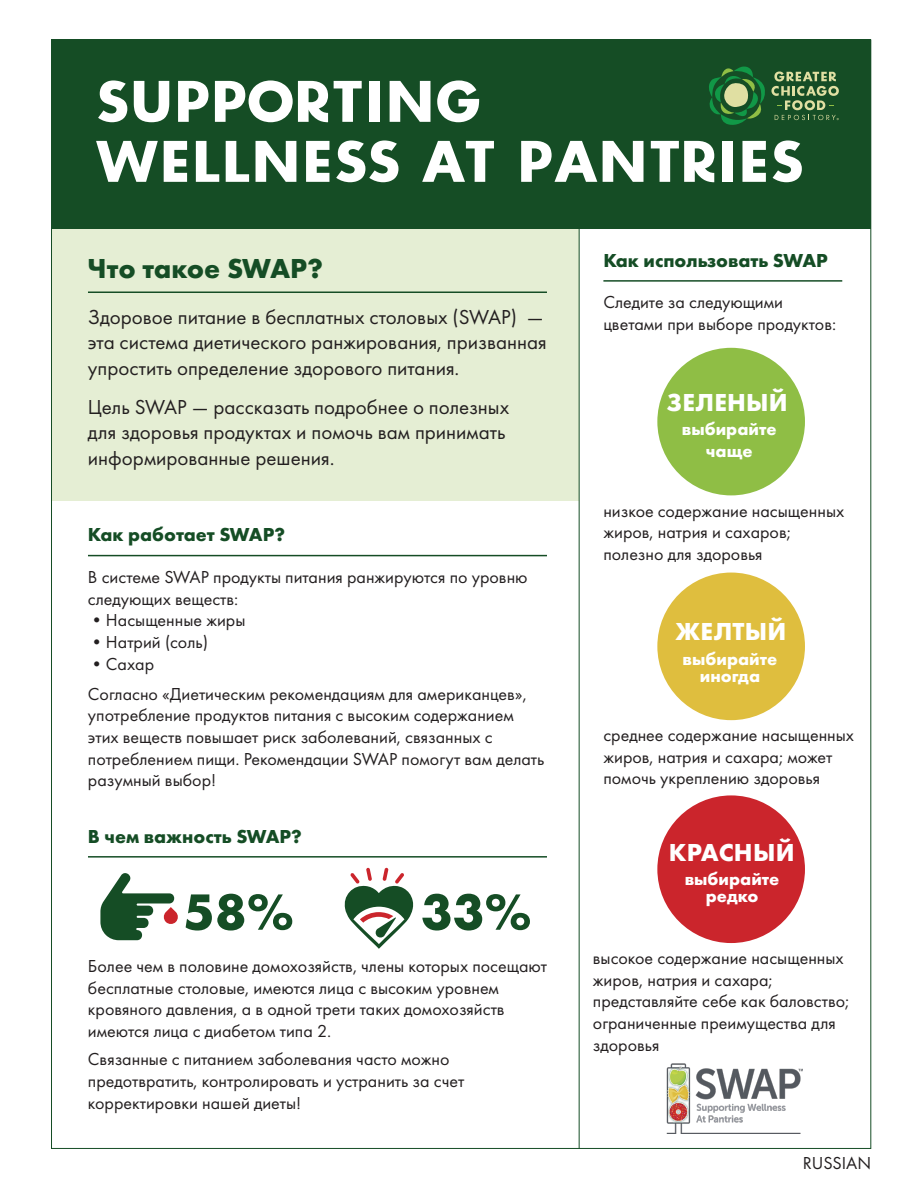
<style>
.page{position:relative;width:918px;height:1188px;background:#fff}
.page>*{position:absolute;margin:0;border:0;box-sizing:border-box;transform-origin:0 0}
.large_headline-white{font:58.5px/60px "Nourish Display";color:#fff}
.t1{font:700 52.95px "Futura PT";color:#154d25}
.large_subhead_underline{font:700 28.5px "Futura PT";color:#154d25}
.t2{font:700 25.5px "Futura PT";letter-spacing:.01em;color:#fff}
.large_body_copy{font:21px/25.5px "Futura PT";color:#231f20}
.small_subhead_underline{font:700 19.5px "Futura PT";color:#154d25}
.small_body_copy{font:18px/21.6px "Futura PT";color:#231f20}
.t3{font:700 18px/16.5px "Futura PT";color:#fff;text-align:center}
</style>
<div class="page">
<div style="left:52px;top:229px;width:527px;height:272px;background:#e5eed4"></div>
<img style="left:666px;top:1064px;width:136px;height:70px">
<hr style="left:88px;top:292px;width:459px;height:1px;background:#154d25">
<hr style="left:88px;top:555px;width:459px;height:1px;background:#154d25">
<hr style="left:88px;top:856px;width:459px;height:2px;background:#154d25">
<hr style="left:603px;top:280px;width:239px;height:2px;background:#154d25">
<div style="left:657px;top:348px;width:148px;height:147px;background:#8fbe45;border-radius:50%"></div>
<div style="left:657px;top:573px;width:148px;height:147px;background:#dfbe3e;border-radius:50%"></div>
<div style="left:657px;top:795px;width:148px;height:148px;background:#cb252c;border-radius:50%"></div>
<div style="left:52px;top:40px;width:819px;height:189px;background:#154d25"></div>
<hr style="left:579px;top:203px;width:1px;height:946px;background:#154d25">
<svg style="left:709px;top:67px;width:130px;height:58px"></svg>
<svg style="left:100px;top:873px;width:78px;height:67px"></svg>
<svg style="left:344px;top:868px;width:69px;height:81px"></svg>
<p class="large_headline-white" style="left:96px;top:72px;width:705px">SUPPORTING<br>WELLNESS AT PANTRIES</p>
<p class="large_subhead_underline" style="left:88px;top:250px;width:236px">Что такое SWAP?</p>
<p class="large_body_copy" style="left:88px;top:304px;width:460px">Здоровое питание в бесплатных столовых (SWAP) — эта система диетического ранжирования, призванная упростить определение здорового питания.</p>
<p class="large_body_copy" style="left:88px;top:394px;width:423px">Цель SWAP — рассказать подробнее о полезных для здоровья продуктах и помочь вам принимать информированные решения.</p>
<p class="small_subhead_underline" style="left:88px;top:522px;width:199px">Как работает SWAP?</p>
<p class="small_body_copy" style="left:88px;top:566px;width:441px">В системе SWAP продукты питания ранжируются по уровню следующих веществ:</p>
<p class="small_body_copy" style="left:88px;top:610px;width:159px">•Насыщенные жиры</p>
<p class="small_body_copy" style="left:88px;top:631px;width:122px">•Натрий (соль)</p>
<p class="small_body_copy" style="left:88px;top:653px;width:68px">•Сахар</p>
<p class="small_body_copy" style="left:88px;top:683px;width:458px">Согласно «Диетическим рекомендациям для американцев», употребление продуктов питания с высоким содержанием этих веществ повышает риск заболеваний, связанных с потреблением пищи. Рекомендации SWAP помогут вам делать разумный выбор!</p>
<p class="small_subhead_underline" style="left:88px;top:823px;width:215px">В чем важность SWAP?</p>
<p class="t1" style="left:183px;top:878px;width:112px">58%</p>
<p class="t1" style="left:421px;top:878px;width:112px">33%</p>
<p class="small_body_copy" style="left:88px;top:955px;width:461px">Более чем в половине домохозяйств, члены которых посещают бесплатные столовые, имеются лица с высоким уровнем кровяного давления, а в одной трети таких домохозяйств имеются лица с диабетом типа 2.</p>
<p class="small_body_copy" style="left:88px;top:1048px;width:378px">Связанные с питанием заболевания часто можно предотвратить, контролировать и устранить за счет корректировки нашей диеты!</p>
<p class="small_subhead_underline" style="left:603px;top:248px;width:226px">Как использовать SWAP</p>
<p class="small_body_copy" style="left:603px;top:292px;width:234px">Следите за следующими цветами при выборе продуктов:</p>
<p class="t2" style="left:667px;top:386px;width:122px">ЗЕЛЕНЫЙ</p>
<p class="t3" style="left:682px;top:421px;width:96px">выбирайте</p>
<p class="t3" style="left:706px;top:442px;width:48px">чаще</p>
<p class="small_body_copy" style="left:603px;top:500px;width:242px">низкое содержание насыщенных жиров, натрия и сахаров; полезно для здоровья</p>
<p class="t2" style="left:676px;top:615px;width:112px">ЖЕЛТЫЙ</p>
<p class="t3" style="left:683px;top:651px;width:96px">выбирайте иногда</p>
<p class="small_body_copy" style="left:603px;top:724px;width:252px">среднее содержание насыщенных жиров, натрия и сахара; может помочь укреплению здоровья</p>
<p class="t2" style="left:669px;top:836px;width:127px">КРАСНЫЙ</p>
<p class="t3" style="left:685px;top:870px;width:96px">выбирайте</p>
<p class="t3" style="left:706px;top:887px;width:54px">редко</p>
<p class="small_body_copy" style="left:593px;top:947px;width:258px">высокое содержание насыщенных жиров, натрия и сахара; представляйте себе как баловство; ограниченные преимущества для здоровья</p>
<p class="small_body_copy" style="left:803px;top:1152px;width:70px">RUSSIAN</p>
</div>
